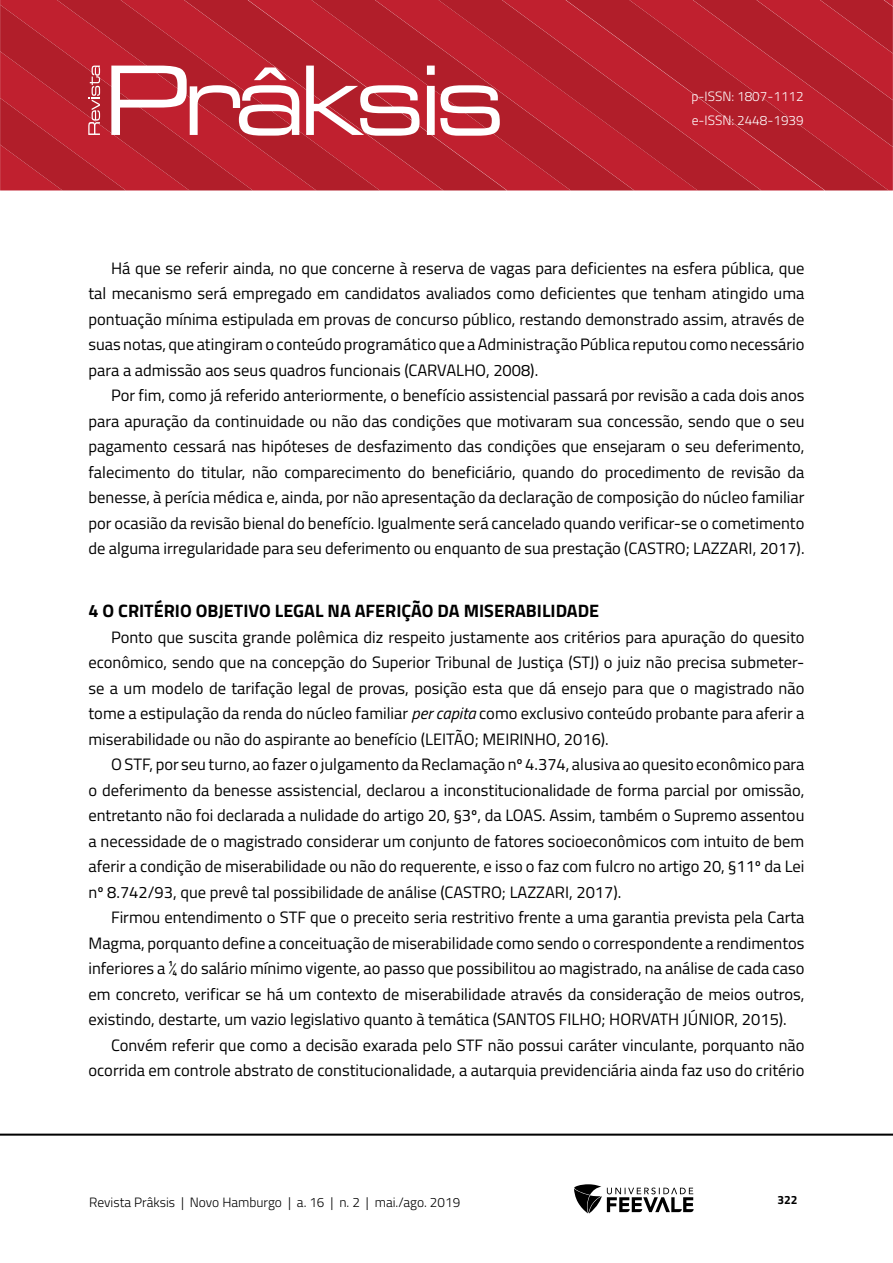
<style>
.page{position:relative;width:893px;height:1263px;background:#fff}
.page>*{position:absolute;margin:0;border:0;box-sizing:border-box;transform-origin:0 0}
.TITILO_1{font:700 18px "Titillium Web";color:#000}
.Corpo_de_texto{font:16.5px/25.5px "Titillium Web";color:#000;text-align:justify}
.t1{font:300 13.5px "Titillium Web";color:#000}
.t2{font:300 13.5px/24px "Titillium Web";color:#fff}
.t3{font:700 12px "Titillium Web";color:#000}
.s1{font-style:italic}
</style>
<div class="page">
<svg style="left:0;top:5px;width:56px;height:46px;background:#b7202d"></svg>
<svg style="left:56px;top:0;width:128px;height:51px;background:#b81f2d"></svg>
<svg style="left:184px;top:0;width:127px;height:51px;background:#b8202d"></svg>
<svg style="left:311px;top:0;width:127px;height:51px;background:#b8202d"></svg>
<svg style="left:438px;top:0;width:127px;height:190px;background:#b9202d"></svg>
<svg style="left:565px;top:0;width:324px;height:190px;background:#b8202d"></svg>
<svg style="left:692px;top:0;width:201px;height:147px;background:#b8202d"></svg>
<hr style="left:0;top:1133px;width:893px;height:3px;background:#000">
<svg style="left:574px;top:1184px;width:120px;height:29px"></svg>
<svg style="left:0;top:51px;width:500px;height:139px;background:#c13d48"></svg>
<p class="t2" style="left:691px;top:84px;width:114px">p-ISSN: 1807-1112 e-ISSN: 2448-1939</p>
<p class="Corpo_de_texto" style="left:88px;top:254px;width:717px;text-indent:22px">Há que se referir ainda, no que concerne à reserva de vagas para deficientes na esfera pública, que tal mecanismo será empregado em candidatos avaliados como deficientes que tenham atingido uma pontuação mínima estipulada em provas de concurso público, restando demonstrado assim, através de suas notas, que atingiram o conteúdo programático que a Administração Pública reputou como necessário para a admissão aos seus quadros funcionais (CARVALHO, 2008).</p>
<p class="Corpo_de_texto" style="left:88px;top:382px;width:717px;text-indent:22px">Por fim, como já referido anteriormente, o benefício assistencial passará por revisão a cada dois anos para apuração da continuidade ou não das condições que motivaram sua concessão, sendo que o seu pagamento cessará nas hipóteses de desfazimento das condições que ensejaram o seu deferimento, falecimento do titular, não comparecimento do beneficiário, quando do procedimento de revisão da benesse, à perícia médica e, ainda, por não apresentação da declaração de composição do núcleo familiar por ocasião da revisão bienal do benefício. Igualmente será cancelado quando verificar-se o cometimento de alguma irregularidade para seu deferimento ou enquanto de sua prestação (CASTRO; LAZZARI, 2017).</p>
<p class="TITILO_1" style="left:88px;top:597px;width:512px">4 O CRITÉRIO OBJETIVO LEGAL NA AFERIÇÃO DA MISERABILIDADE</p>
<p class="Corpo_de_texto" style="left:88px;top:623px;width:717px;text-indent:22px">Ponto que suscita grande polêmica diz respeito justamente aos critérios para apuração do quesito econômico, sendo que na concepção do Superior Tribunal de Justiça (STJ) o juiz não precisa submeter&shy;se a um modelo de tarifação legal de provas, posição esta que dá ensejo para que o magistrado não tome a estipulação da renda do núcleo familiar <span class="s1">per capita</span> como exclusivo conteúdo probante para aferir a miserabilidade ou não do aspirante ao benefício (LEITÃO; MEIRINHO, 2016).</p>
<p class="Corpo_de_texto" style="left:88px;top:751px;width:718px;text-indent:22px">O STF, por seu turno, ao fazer o julgamento da Reclamação nº 4.374, alusiva ao quesito econômico para o deferimento da benesse assistencial, declarou a inconstitucionalidade de forma parcial por omissão, entretanto não foi declarada a nulidade do artigo 20, §3º, da LOAS. Assim, também o Supremo assentou a necessidade de o magistrado considerar um conjunto de fatores socioeconômicos com intuito de bem aferir a condição de miserabilidade ou não do requerente, e isso o faz com fulcro no artigo 20, §11º da Lei nº 8.742/93, que prevê tal possibilidade de análise (CASTRO; LAZZARI, 2017).</p>
<p class="Corpo_de_texto" style="left:88px;top:904px;width:717px;text-indent:22px">Firmou entendimento o STF que o preceito seria restritivo frente a uma garantia prevista pela Carta Magma, porquanto define a conceituação de miserabilidade como sendo o correspondente a rendimentos inferiores a ¼ do salário mínimo vigente, ao passo que possibilitou ao magistrado, na análise de cada caso em concreto, verificar se há um contexto de miserabilidade através da consideração de meios outros, existindo, destarte, um vazio legislativo quanto à temática (SANTOS FILHO; HORVATH JÚNIOR, 2015).</p>
<p class="Corpo_de_texto" style="left:88px;top:1031px;width:718px;text-align:right">Convém referir que como a decisão exarada pelo STF não possui caráter vinculante, porquanto não ocorrida em controle abstrato de constitucionalidade, a autarquia previdenciária ainda faz uso do critério</p>
<p class="t1" style="left:89px;top:1192px;width:372px">Revista Prâksis | Novo Hamburgo | a. 16 | n. 2 | mai./ago. 2019</p>
<p class="t3" style="left:777px;top:1190px;width:22px">322</p>
</div>
